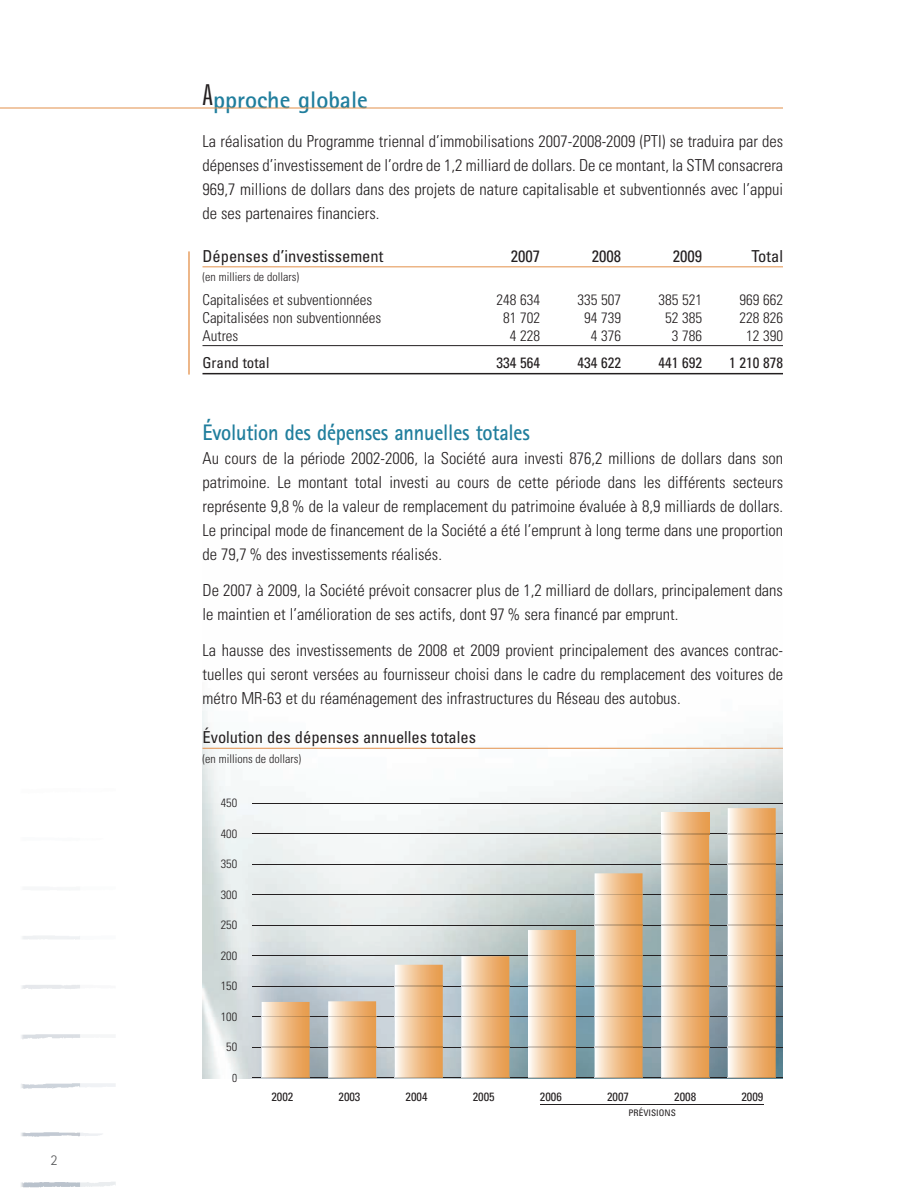
<style>
.page{position:relative;width:918px;height:1188px;background:#fff}
.page>*{position:absolute;margin:0;border:0;box-sizing:border-box;transform-origin:0 0}
.t1{font:700 24px "Rotis Sans Serif";color:#207e9d}
.t2{font:700 22.5px "Rotis Sans Serif";letter-spacing:-.01em;color:#207e9d;scale:.9 1}
.t3{font:300 condensed 16.5px/24px "Univers";color:#231f20;text-align:justify}
.t4{font:condensed 16.5px "Univers";color:#231f20}
.t5{font:300 condensed 15px "Univers";color:#231f20}
.t6{font:condensed 15px "Univers";color:#231f20}
.t7{font:300 15px "Rotis Sans Serif";color:#57585a}
.t8{font:300 condensed 12px "Univers";color:#231f20}
.t9{font:condensed 12px "Univers";color:#231f20}
.t10{font:condensed 9px "Univers";color:#231f20}
.s1{font-family:"Univers";font-weight:300;font-stretch:ultra-condensed;font-size:28.8px;color:#231f20}
</style>
<div class="page">
<img style="left:202px;top:701px;width:581px;height:377px">
<img style="left:21px;top:936px;width:95px;height:252px">
<hr style="left:202px;top:266px;width:581px;height:1px;background:#e3904a">
<hr style="left:202px;top:345px;width:581px;height:1px;background:#231f20">
<hr style="left:202px;top:373px;width:581px;height:1px;background:#231f20">
<hr style="left:202px;top:748px;width:581px;height:1px;background:#e3904a">
<hr style="left:0;top:108px;width:783px;height:1px;background:#e3904a">
<hr style="left:252px;top:1077px;width:531px;height:1px;background:#231f20">
<hr style="left:252px;top:1047px;width:531px;height:1px;background:#231f20">
<hr style="left:252px;top:1016px;width:531px;height:1px;background:#231f20">
<hr style="left:252px;top:986px;width:531px;height:1px;background:#231f20">
<hr style="left:252px;top:955px;width:531px;height:1px;background:#231f20">
<hr style="left:252px;top:925px;width:531px;height:1px;background:#231f20">
<hr style="left:252px;top:894px;width:531px;height:1px;background:#231f20">
<hr style="left:252px;top:864px;width:531px;height:1px;background:#231f20">
<hr style="left:252px;top:833px;width:531px;height:1px;background:#231f20">
<hr style="left:252px;top:803px;width:531px;height:1px;background:#231f20">
<svg style="left:262px;top:1002px;width:48px;height:75px"></svg>
<img style="left:262px;top:1077px;width:48px;height:1px">
<img style="left:262px;top:1047px;width:48px;height:1px">
<img style="left:262px;top:1016px;width:48px;height:1px">
<svg style="left:328px;top:1001px;width:48px;height:76px"></svg>
<img style="left:328px;top:1077px;width:48px;height:1px">
<img style="left:328px;top:1047px;width:48px;height:1px">
<img style="left:328px;top:1016px;width:48px;height:1px">
<svg style="left:395px;top:965px;width:48px;height:112px"></svg>
<img style="left:395px;top:1077px;width:48px;height:1px">
<img style="left:395px;top:1047px;width:48px;height:1px">
<img style="left:395px;top:1016px;width:48px;height:1px">
<img style="left:395px;top:986px;width:48px;height:1px">
<svg style="left:461px;top:956px;width:48px;height:121px"></svg>
<img style="left:461px;top:1077px;width:48px;height:1px">
<img style="left:461px;top:1047px;width:48px;height:1px">
<img style="left:461px;top:1016px;width:48px;height:1px">
<img style="left:461px;top:986px;width:48px;height:1px">
<svg style="left:528px;top:930px;width:48px;height:147px"></svg>
<img style="left:528px;top:1077px;width:48px;height:1px">
<img style="left:528px;top:1047px;width:48px;height:1px">
<img style="left:528px;top:1016px;width:48px;height:1px">
<img style="left:528px;top:986px;width:48px;height:1px">
<img style="left:528px;top:955px;width:48px;height:1px">
<svg style="left:595px;top:873px;width:48px;height:204px"></svg>
<img style="left:595px;top:1077px;width:48px;height:1px">
<img style="left:595px;top:1047px;width:48px;height:1px">
<img style="left:595px;top:1016px;width:48px;height:1px">
<img style="left:595px;top:986px;width:48px;height:1px">
<img style="left:595px;top:955px;width:48px;height:1px">
<img style="left:595px;top:925px;width:48px;height:1px">
<img style="left:595px;top:894px;width:48px;height:1px">
<svg style="left:661px;top:834px;width:48px;height:243px"></svg>
<img style="left:661px;top:1077px;width:48px;height:1px">
<img style="left:661px;top:1047px;width:48px;height:1px">
<img style="left:661px;top:1016px;width:48px;height:1px">
<img style="left:661px;top:986px;width:48px;height:1px">
<img style="left:661px;top:955px;width:48px;height:1px">
<img style="left:661px;top:925px;width:48px;height:1px">
<img style="left:661px;top:894px;width:48px;height:1px">
<img style="left:661px;top:864px;width:48px;height:1px">
<svg style="left:661px;top:812px;width:48px;height:21px"></svg>
<img style="left:661px;top:833px;width:48px;height:1px">
<svg style="left:728px;top:808px;width:48px;height:269px"></svg>
<img style="left:728px;top:1077px;width:48px;height:1px">
<img style="left:728px;top:1047px;width:48px;height:1px">
<img style="left:728px;top:1016px;width:48px;height:1px">
<img style="left:728px;top:986px;width:48px;height:1px">
<img style="left:728px;top:955px;width:48px;height:1px">
<img style="left:728px;top:925px;width:48px;height:1px">
<img style="left:728px;top:894px;width:48px;height:1px">
<img style="left:728px;top:864px;width:48px;height:1px">
<img style="left:728px;top:833px;width:48px;height:1px">
<hr style="left:541px;top:1104px;width:223px;height:1px;background:#231f20">
<hr style="left:188px;top:251px;width:2px;height:124px;background:#e89f62">
<p class="t7" style="left:50px;top:1154px;width:9px">2</p>
<h1 class="t1" style="left:202px;top:92px;width:167px"><span class="s1">A</span>pproche globale</h1>
<p class="t3" style="left:202px;top:131px;width:582px">La réalisation du Programme triennal d’immobilisations 2007-2008-2009 (PTI) se traduira par des dépenses d’investissement de l’ordre de 1,2 milliard de dollars. De ce montant, la STM consacrera 969,7 millions de dollars dans des projets de nature capitalisable et subventionnés avec l’appui de ses partenaires financiers.</p>
<p class="t4" style="left:202px;top:250px;width:182px">Dépenses d’investissement</p>
<p class="t4" style="left:511px;top:250px;width:31px">2007</p>
<p class="t4" style="left:592px;top:250px;width:31px">2008</p>
<p class="t4" style="left:673px;top:250px;width:31px">2009</p>
<p class="t4" style="left:752px;top:250px;width:33px">Total</p>
<p class="t8" style="left:202px;top:273px;width:98px">(en milliers de dollars)</p>
<p class="t5" style="left:202px;top:295px;width:171px">Capitalisées et subventionnées</p>
<p class="t5" style="left:496px;top:295px;width:45px">248 634</p>
<p class="t5" style="left:577px;top:295px;width:45px">335 507</p>
<p class="t5" style="left:658px;top:295px;width:45px">385 521</p>
<p class="t5" style="left:739px;top:295px;width:45px">969 662</p>
<p class="t5" style="left:202px;top:313px;width:180px">Capitalisées non subventionnées</p>
<p class="t5" style="left:503px;top:313px;width:38px">81 702</p>
<p class="t5" style="left:584px;top:313px;width:38px">94 739</p>
<p class="t5" style="left:665px;top:313px;width:38px">52 385</p>
<p class="t5" style="left:739px;top:313px;width:45px">228 826</p>
<p class="t5" style="left:202px;top:331px;width:37px">Autres</p>
<p class="t5" style="left:510px;top:331px;width:32px">4 228</p>
<p class="t5" style="left:591px;top:331px;width:32px">4 376</p>
<p class="t5" style="left:672px;top:331px;width:32px">3 786</p>
<p class="t5" style="left:746px;top:331px;width:38px">12 390</p>
<p class="t6" style="left:202px;top:358px;width:68px">Grand total</p>
<p class="t6" style="left:496px;top:358px;width:45px">334 564</p>
<p class="t6" style="left:577px;top:358px;width:45px">434 622</p>
<p class="t6" style="left:658px;top:358px;width:45px">441 692</p>
<p class="t6" style="left:729px;top:358px;width:55px">1 210 878</p>
<h2 class="t2" style="left:202px;top:425px;width:365px">Évolution des dépenses annuelles totales</h2>
<p class="t3" style="left:202px;top:448px;width:582px">Au cours de la période 2002-2006, la Société aura investi 876,2 millions de dollars dans son patrimoine. Le montant total investi au cours de cette période dans les différents secteurs représente 9,8% de la valeur de remplacement du patrimoine évaluée à 8,9 milliards de dollars.<br>Le principal mode de financement de la Société a été l’emprunt à long terme dans une proportion de 79,7 % des investissements réalisés.</p>
<p class="t3" style="left:202px;top:580px;width:582px">De 2007 à 2009, la Société prévoit consacrer plus de 1,2 milliard de dollars, principalement dans le maintien et l’amélioration de ses actifs, dont 97 % sera financé par emprunt.</p>
<p class="t3" style="left:202px;top:640px;width:582px">La hausse des investissements de 2008 et 2009 provient principalement des avances contrac&shy;tuelles qui seront versées au fournisseur choisi dans le cadre du remplacement des voitures de métro MR-63 et du réaménagement des infrastructures du Réseau des autobus.</p>
<p class="t4" style="left:202px;top:731px;width:275px">Évolution des dépenses annuelles totales</p>
<p class="t8" style="left:202px;top:754px;width:100px">(en millions de dollars)</p>
<p class="t8" style="left:226px;top:799px;width:12px">50</p>
<p class="t8" style="left:226px;top:860px;width:12px">50</p>
<p class="t8" style="left:226px;top:921px;width:12px">50</p>
<p class="t8" style="left:226px;top:982px;width:12px">50</p>
<p class="t8" style="left:226px;top:1043px;width:12px">50</p>
<p class="t9" style="left:271px;top:1092px;width:23px">2002</p>
<p class="t9" style="left:339px;top:1092px;width:23px">2003</p>
<p class="t9" style="left:406px;top:1092px;width:23px">2004</p>
<p class="t9" style="left:473px;top:1092px;width:23px">2005</p>
<p class="t9" style="left:540px;top:1092px;width:23px">2006</p>
<p class="t9" style="left:607px;top:1092px;width:23px">2007</p>
<p class="t9" style="left:674px;top:1092px;width:23px">2008</p>
<p class="t9" style="left:741px;top:1092px;width:23px">2009</p>
<p class="t10" style="left:628px;top:1110px;width:49px">PRÉVISIONS</p>
</div>
